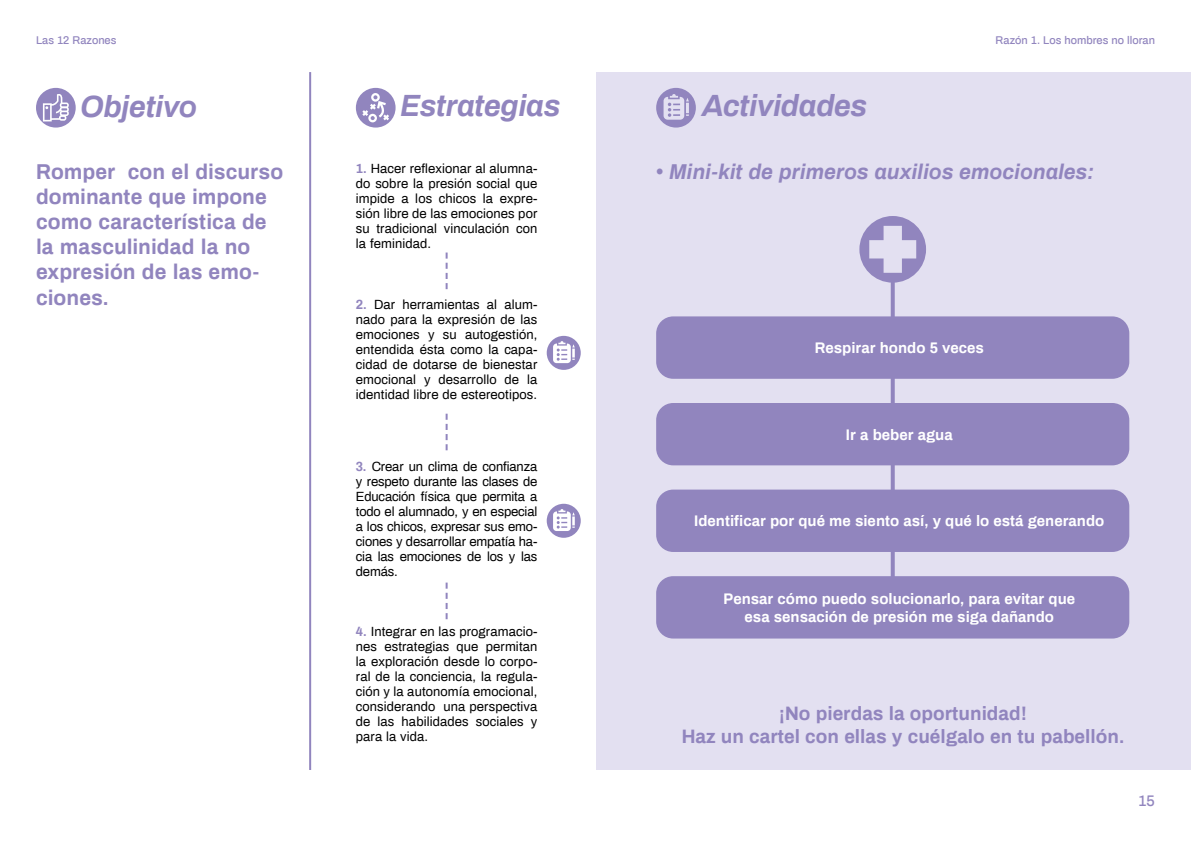
<style>
.page{position:relative;width:1191px;height:842px;background:#fff}
.page>*{position:absolute;margin:0;border:0;box-sizing:border-box;transform-origin:0 0}
.t1{font:italic 700 30px "Archivo";letter-spacing:-.015em;color:#9185be}
.t2{font:700 21px/25.2px "Archivo";color:#9185be}
.t3{font:italic 700 21px "Archivo";color:#9185be}
.t4{font:700 19px/22.8px "Archivo";color:#9185be;text-align:center}
.t5{font:700 15px/18px "Archivo";color:#fff;text-align:center}
.t6{font:500 15px "Archivo";color:#9185be}
.t7{font:13px/15px "Archivo";letter-spacing:.01em;color:#000;text-align:justify}
.t8{font:500 11px "Archivo";color:#9185be}
.s1{font-weight:700;color:#9185be}
</style>
<div class="page">
<div style="left:596px;top:72px;width:595px;height:698px;background:#e3e0f1"></div>
<div style="left:656px;top:576px;width:473px;height:62px;background:#9185be;border-radius:17px"></div>
<svg style="left:890px;top:283px;width:4px;height:294px"></svg>
<div style="left:656px;top:490px;width:473px;height:62px;background:#9185be;border-radius:17px"></div>
<div style="left:656px;top:403px;width:473px;height:62px;background:#9185be;border-radius:17px"></div>
<div style="left:656px;top:316px;width:473px;height:63px;background:#9185be;border-radius:17px"></div>
<svg style="left:656px;top:88px;width:40px;height:40px"></svg>
<svg style="left:859px;top:216px;width:67px;height:67px"></svg>
<svg style="left:445px;top:583px;width:2px;height:36px"></svg>
<svg style="left:445px;top:414px;width:2px;height:36px"></svg>
<svg style="left:445px;top:253px;width:2px;height:36px"></svg>
<hr style="left:309px;top:72px;width:2px;height:698px;background:#9185be">
<svg style="left:36px;top:88px;width:40px;height:40px"></svg>
<svg style="left:356px;top:88px;width:39px;height:40px"></svg>
<svg style="left:547px;top:336px;width:34px;height:34px"></svg>
<svg style="left:547px;top:504px;width:34px;height:34px"></svg>
<p class="t8" style="left:36px;top:33px;width:82px">Las 12 Razones</p>
<h1 class="t1" style="left:81px;top:86px;width:118px">Objetivo</h1>
<h1 class="t1" style="left:401px;top:85px;width:161px">Estrategias</h1>
<h2 class="t2" style="left:36px;top:158px;width:249px">Romper con el discurso dominante que impone como característica de la masculinidad la no expresión de las emo&shy;ciones.</h2>
<p class="t7" style="left:356px;top:160px;width:183px"><span class="s1">1.</span> Hacer reflexionar al alumna&shy;do sobre la presión social que impide a los chicos la expre&shy;sión libre de las emociones por su tradicional vinculación con la feminidad.</p>
<p class="t7" style="left:356px;top:296px;width:183px"><span class="s1">2.</span> Dar herramientas al alum&shy;nado para la expresión de las emociones y su autogestión, entendida ésta como la capa&shy;cidad de dotarse de bienestar emocional y desarrollo de la identidad libre de estereotipos.</p>
<p class="t7" style="left:356px;top:458px;width:183px"><span class="s1">3.</span> Crear un clima de confianza y respeto durante las clases de Educación física que permita a todo el alumnado, y en especial a los chicos, expresar sus emo&shy;ciones y desarrollar empatía ha&shy;cia las emociones de los y las demás.</p>
<p class="t7" style="left:356px;top:623px;width:183px"><span class="s1">4.</span> Integrar en las programacio&shy;nes estrategias que permitan la exploración desde lo corpo&shy;ral de la conciencia, la regula&shy;ción y la autonomía emocional, considerando una perspectiva de las habilidades sociales y para la vida.</p>
<h1 class="t1" style="left:702px;top:85px;width:167px">Actividades</h1>
<p class="t8" style="left:995px;top:33px;width:161px">Razón 1. Los hombres no lloran</p>
<h2 class="t3" style="left:656px;top:157px;width:440px">• Mini-kit de primeros auxilios emocionales:</h2>
<p class="t5" style="left:814px;top:339px;width:171px">Respirar hondo 5 veces</p>
<p class="t5" style="left:846px;top:425px;width:108px">Ir a beber agua</p>
<p class="t5" style="left:694px;top:512px;width:412px">Identificar por qué me siento así, y qué lo está generando</p>
<p class="t5" style="left:723px;top:589px;width:353px">Pensar cómo puedo solucionarlo, para evitar que esa sensación de presión me siga dañando</p>
<h3 class="t4" style="left:681px;top:701px;width:444px">¡No pierdas la oportunidad!<br>Haz un cartel con ellas y cuélgalo en tu pabellón.</h3>
<p class="t6" style="left:1138px;top:790px;width:18px">15</p>
</div>
